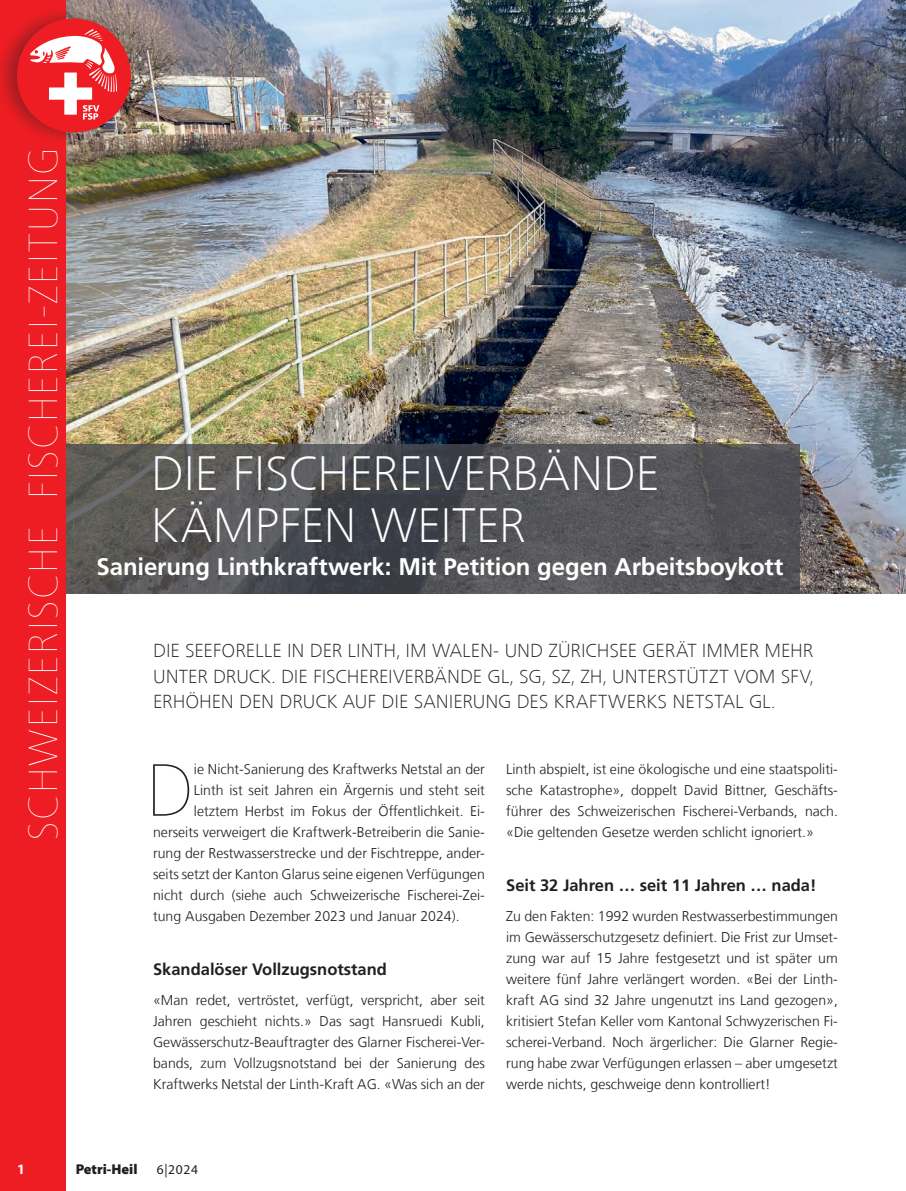
<style>
.page{position:relative;width:906px;height:1191px;background:#fff}
.page>*{position:absolute;margin:0;border:0;box-sizing:border-box;transform-origin:0 0}
.t1{font:200 77.1px "Frutiger Next W04";color:#231f20}
.t2{font:100 48px/51.6px "Frutiger Neue W02";letter-spacing:-.01em;color:#fff}
.t3{font:200 42px "Frutiger Next W04";letter-spacing:.05em;color:#fff}
.t4{font:700 24px "Frutiger LT Com";letter-spacing:-.005em;color:#fff}
.t5{font:100 18.75px/25.5px "Frutiger Neue W02";color:#231f20;text-align:justify}
.t6{font:700 16.5px "Frutiger LT Com";color:#231f20}
.t7{font:900 14.25px "Myriad Pro";color:#231f20}
.t8{font:700 14.25px "Myriad Pro";color:#fff}
.t9{font:300 14.1px/21px "Frutiger LT Com";color:#231f20;text-align:justify}
.t10{font:13.5px "Myriad Pro";color:#231f20}
</style>
<div class="page">
<img style="left:66px;top:0;width:840px;height:593px">
<svg style="left:66px;top:444px;width:733px;height:149px;background:#525255"></svg>
<div style="left:0;top:0;width:66px;height:1191px;background:#ee1d23"></div>
<div style="left:0;top:5px;width:136px;height:141px;background:#231f20;opacity:.4"></div>
<div style="left:17px;top:19px;width:114px;height:113px;background:#ee1d23;border-radius:50%"></div>
<svg style="left:29px;top:29px;width:88px;height:91px"></svg>
<h3 class="t3" style="left:19px;top:839px;width:693px;rotate:-90deg">SCHWEIZERISCHE FISCHEREI-ZEITUNG</h3>
<h2 class="t2" style="left:151px;top:447px;width:510px">DIE FISCHEREIVERBÄNDE<br>KÄMPFEN WEITER</h2>
<h3 class="t4" style="left:97px;top:552px;width:688px">Sanierung Linthkraftwerk: Mit Petition gegen Arbeitsboykott</h3>
<h3 class="t5" style="left:153px;top:638px;width:662px">DIE SEEFORELLE IN DER LINTH, IM WALEN- UND ZÜRICHSEE GERÄT IMMER MEHR UNTER DRUCK. DIE FISCHEREIVERBÄNDE GL, SG, SZ, ZH, UNTERSTÜTZT VOM SFV, ERHÖHEN DEN DRUCK AUF DIE SANIERUNG DES KRAFTWERKS NETSTAL GL.</h3>
<h1 class="t1" style="left:146px;top:746px;width:50px">D</h1>
<p class="t9" style="left:194px;top:758px;width:292px">ie Nicht-Sanierung des Kraftwerks Netstal an der</p>
<p class="t9" style="left:194px;top:779px;width:292px">Linth ist seit Jahren ein Ärgernis und steht seit</p>
<p class="t9" style="left:194px;top:800px;width:292px">letztem Herbst im Fokus der Öffentlichkeit. Ei-</p>
<p class="t9" style="left:153px;top:821px;width:333px">nerseits verweigert die Kraftwerk-Betreiberin die Sanie-</p>
<p class="t9" style="left:153px;top:842px;width:333px">rung der Restwasserstrecke und der Fischtreppe, ander-</p>
<p class="t9" style="left:153px;top:863px;width:333px">seits setzt der Kanton Glarus seine eigenen Verfügungen</p>
<p class="t9" style="left:153px;top:884px;width:333px">nicht durch (siehe auch Schweizerische Fischerei-Zei-</p>
<p class="t9" style="left:153px;top:905px;width:308px">tung Ausgaben Dezember 2023 und Januar 2024).</p>
<p class="t6" style="left:153px;top:959px;width:235px">Skandalöser Vollzugsnotstand</p>
<p class="t9" style="left:153px;top:989px;width:333px">«Man redet, vertröstet, verfügt, verspricht, aber seit Jahren geschieht nichts.» Das sagt Hansruedi Kubli, Gewässerschutz-Beauftragter des Glarner Fischerei-Ver&shy;bands, zum Vollzugsnotstand bei der Sanierung des Kraftwerks Netstal der Linth-Kraft AG. «Was sich an der</p>
<p class="t9" style="left:506px;top:758px;width:333px">Linth abspielt, ist eine ökologische und eine staatspoliti&shy;sche Katastrophe», doppelt David Bittner, Geschäfts&shy;führer des Schweizerischen Fischerei-Verbands, nach. «Die geltenden Gesetze werden schlicht ignoriert.»</p>
<p class="t6" style="left:506px;top:875px;width:312px">Seit 32 Jahren … seit 11 Jahren … nada!</p>
<p class="t9" style="left:506px;top:905px;width:333px">Zu den Fakten: 1992 wurden Restwasserbestimmungen im Gewässerschutzgesetz definiert. Die Frist zur Umset&shy;zung war auf 15 Jahre festgesetzt und ist später um weitere fünf Jahre verlängert worden. «Bei der Linth&shy;kraft AG sind 32 Jahre ungenutzt ins Land gezogen», kritisiert Stefan Keller vom Kantonal Schwyzerischen Fi&shy;scherei-Verband. Noch ärgerlicher: Die Glarner Regie&shy;rung habe zwar Verfügungen erlassen – aber umgesetzt werde nichts, geschweige denn kontrolliert!</p>
<p class="t8" style="left:17px;top:1159px;width:9px">1</p>
<p class="t7" style="left:76px;top:1159px;width:63px">Petri-Heil</p>
<p class="t10" style="left:157px;top:1161px;width:43px">6|2024</p>
</div>
